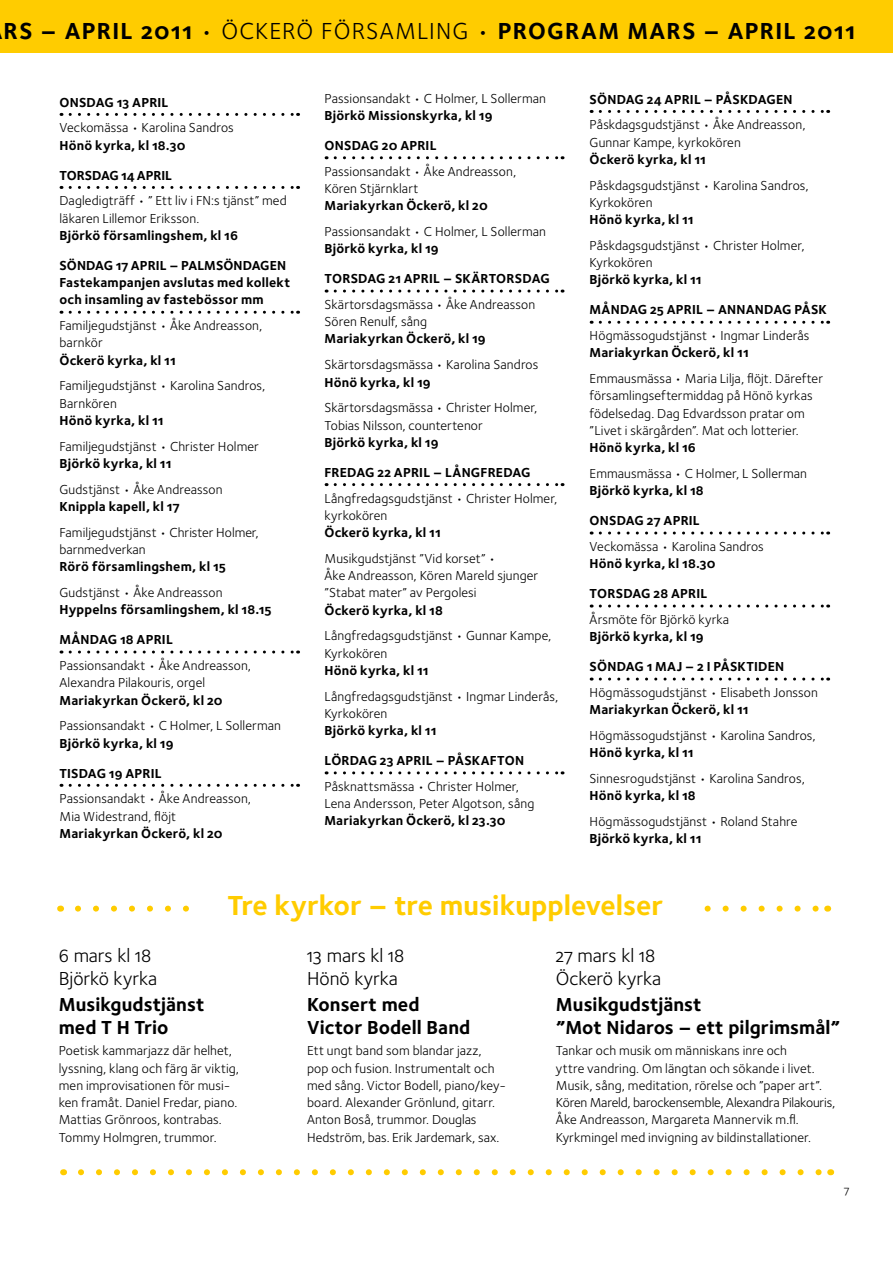
<style>
.page{position:relative;width:893px;height:1263px;background:#fff}
.page>*{position:absolute;margin:0;border:0;box-sizing:border-box;transform-origin:0 0}
.t1{font:700 28.5px "Foundry Sterling";color:#fc0}
.t2{font:24px "Foundry Sterling Bold OSF";letter-spacing:.05em;color:#000}
.t3{font:24px "Foundry Sterling Book OSF";letter-spacing:.045em;color:#000}
.t4{font:700 19.5px/22.5px "Foundry Sterling";color:#000}
.t5{font:19.5px/22.5px "Foundry Sterling Book OSF";letter-spacing:-.005em;color:#000}
.t6{font:13.5px/17.2px "Foundry Sterling Book OSF";letter-spacing:.01em;color:#000}
.t7{font:13.5px/17.2px "Foundry Sterling Bold OSF";letter-spacing:.015em;color:#000}
.t8{font:13.5px "Foundry Sterling Bold OSF";letter-spacing:-.005em;color:#000}
.t9{font:12px "Foundry Sterling Book OSF";color:#000}
.s1{font-family:"Foundry Sterling Book OSF"}
</style>
<div class="page">
<div style="left:0;top:0;width:893px;height:53px;background:#fc0"></div>
<svg style="left:70px;top:113px;width:229px;height:3px"></svg>
<svg style="left:70px;top:186px;width:229px;height:3px"></svg>
<svg style="left:70px;top:311px;width:229px;height:3px"></svg>
<svg style="left:70px;top:650px;width:229px;height:3px"></svg>
<svg style="left:70px;top:784px;width:229px;height:3px"></svg>
<svg style="left:335px;top:156px;width:228px;height:3px"></svg>
<svg style="left:335px;top:290px;width:228px;height:3px"></svg>
<svg style="left:335px;top:483px;width:228px;height:3px"></svg>
<svg style="left:335px;top:771px;width:228px;height:3px"></svg>
<svg style="left:600px;top:110px;width:229px;height:3px"></svg>
<svg style="left:600px;top:321px;width:229px;height:3px"></svg>
<svg style="left:600px;top:531px;width:229px;height:3px"></svg>
<svg style="left:600px;top:604px;width:229px;height:3px"></svg>
<svg style="left:600px;top:677px;width:229px;height:3px"></svg>
<svg style="left:81px;top:1169px;width:740px;height:6px"></svg>
<svg style="left:78px;top:905px;width:740px;height:7px"></svg>
<h2 class="t2" style="left:4px;top:14px;width:251px">rs – april 2011 <span class="s1">• ÖCKER</span></h2>
<h2 class="t3" style="left:296px;top:14px;width:134px">Ö FÖRSAMLING</h2>
<h2 class="t2" style="left:477px;top:14px;width:380px"><span class="s1">•</span> program mars – april 2011</h2>
<p class="t7" style="left:60px;top:93px;width:111px">onsdag 13 april</p>
<p class="t6" style="left:60px;top:119px;width:176px">Veckomässa • Karolina Sandros</p>
<p class="t7" style="left:60px;top:136px;width:127px">Hönö kyrka, kl 18.30</p>
<p class="t8" style="left:60px;top:165px;width:114px">torsdag 14 april</p>
<p class="t6" style="left:60px;top:192px;width:229px">Dagledigträff • ” Ett liv i FN :s tjänst” med läkaren Lillemor Eriksson.</p>
<p class="t7" style="left:60px;top:226px;width:180px">Björkö församlingshem, kl 16</p>
<p class="t7" style="left:60px;top:256px;width:232px">söndag 17 april – palmsöndagen<br>Fastekampanjen avslutas med kollekt och insamling av fastebössor mm</p>
<p class="t6" style="left:60px;top:317px;width:204px">Familjegudstjänst • Åke Andreasson, barnkör</p>
<p class="t7" style="left:60px;top:351px;width:118px">Öckerö kyrka, kl 11</p>
<p class="t6" style="left:60px;top:377px;width:207px">Familjegudstjänst • Karolina Sandros,<br>Barnkören</p>
<p class="t7" style="left:60px;top:411px;width:105px">Hönö kyrka, kl 11</p>
<p class="t6" style="left:60px;top:437px;width:201px">Familjegudstjänst • Christer Holmer</p>
<p class="t7" style="left:60px;top:454px;width:113px">Björkö kyrka, kl 11</p>
<p class="t6" style="left:60px;top:480px;width:164px">Gudstjänst • Åke Andreasson</p>
<p class="t7" style="left:60px;top:497px;width:122px">Knippla kapell, kl 17</p>
<p class="t6" style="left:60px;top:523px;width:201px">Familjegudstjänst • Christer Holmer, barnmedverkan</p>
<p class="t7" style="left:60px;top:558px;width:168px">Rörö församlingshem, kl 15</p>
<p class="t6" style="left:60px;top:583px;width:164px">Gudstjänst • Åke Andreasson</p>
<p class="t7" style="left:60px;top:601px;width:214px">Hyppelns församlingshem, kl 18.15</p>
<p class="t7" style="left:60px;top:631px;width:115px">måndag 18 april</p>
<p class="t6" style="left:60px;top:656px;width:193px">Passionsandakt • Åke Andreasson,<br>Alexandra Pilakouris, orgel</p>
<p class="t7" style="left:60px;top:691px;width:165px">Mariakyrkan Öckerö, kl 20</p>
<p class="t6" style="left:59px;top:717px;width:223px">Passionsandakt • C Holmer, L Sollerman</p>
<p class="t7" style="left:59px;top:734px;width:116px">Björkö kyrka, kl 19</p>
<p class="t7" style="left:59px;top:764px;width:104px">tisdag 19 april</p>
<p class="t6" style="left:59px;top:790px;width:193px">Passionsandakt • Åke Andreasson,<br>Mia Widestrand, flöjt</p>
<p class="t7" style="left:59px;top:824px;width:165px">Mariakyrkan Öckerö, kl 20</p>
<p class="t6" style="left:325px;top:89px;width:223px">Passionsandakt • C Holmer, L Sollerman</p>
<p class="t7" style="left:325px;top:106px;width:169px">Björkö Missionskyrka, kl 19</p>
<p class="t7" style="left:325px;top:136px;width:114px">onsdag 20 april</p>
<p class="t6" style="left:325px;top:162px;width:193px">Passionsandakt • Åke Andreasson,<br>Kören Stjärnklart</p>
<p class="t7" style="left:325px;top:197px;width:165px">Mariakyrkan Öckerö, kl 20</p>
<p class="t6" style="left:325px;top:222px;width:223px">Passionsandakt • C Holmer, L Sollerman</p>
<p class="t7" style="left:325px;top:240px;width:116px">Björkö kyrka, kl 19</p>
<p class="t7" style="left:325px;top:270px;width:227px">torsdag 21 april – skärtorsdag</p>
<p class="t6" style="left:325px;top:295px;width:212px">Skärtorsdagsmässa • Åke Andreasson<br>Sören Renulf, sång</p>
<p class="t7" style="left:325px;top:330px;width:163px">Mariakyrkan Öckerö, kl 19</p>
<p class="t6" style="left:324px;top:356px;width:215px">Skärtorsdagsmässa • Karolina Sandros</p>
<p class="t7" style="left:324px;top:373px;width:108px">Hönö kyrka, kl 19</p>
<p class="t6" style="left:324px;top:399px;width:214px">Skärtorsdagsmässa • Christer Holmer,<br>Tobias N ilsson, countertenor</p>
<p class="t7" style="left:324px;top:433px;width:116px">Björkö kyrka, kl 19</p>
<p class="t7" style="left:324px;top:463px;width:208px">fredag 22 april – långfredag</p>
<p class="t6" style="left:324px;top:489px;width:234px">Långfredagsgudstjänst • Christer Holmer, kyrkokören</p>
<p class="t7" style="left:324px;top:523px;width:118px">Öckerö kyrka, kl 11</p>
<p class="t6" style="left:324px;top:549px;width:215px">Musikgudstjänst ”Vid korset” •<br>Åke Andreasson, Kören Mareld sjunger ”Stabat mater” av Pergolesi</p>
<p class="t7" style="left:324px;top:601px;width:120px">Öckerö kyrka, kl 18</p>
<p class="t6" style="left:324px;top:627px;width:228px">Långfredagsgudstjänst • Gunnar Kampe,<br>Kyrkokören</p>
<p class="t7" style="left:324px;top:661px;width:105px">Hönö kyrka, kl 11</p>
<p class="t6" style="left:324px;top:687px;width:235px">Långfredagsgudstjänst • I ngmar Linderås,<br>Kyrkokören</p>
<p class="t7" style="left:324px;top:722px;width:113px">Björkö kyrka, kl 11</p>
<p class="t7" style="left:324px;top:752px;width:201px">lördag 23 april – påskafton</p>
<p class="t6" style="left:324px;top:777px;width:211px">Påsknattsmässa • Christer Holmer,<br>Lena Andersson, Peter Algotson, sång</p>
<p class="t7" style="left:324px;top:812px;width:183px">Mariakyrkan Öckerö, kl 23.30</p>
<p class="t7" style="left:590px;top:90px;width:205px">söndag 24 april – påskdagen</p>
<p class="t6" style="left:590px;top:116px;width:217px">Påskdagsgudstjänst • Åke Andreasson,<br>Gunnar Kampe, kyrkokören</p>
<p class="t7" style="left:590px;top:150px;width:118px">Öckerö kyrka, kl 11</p>
<p class="t6" style="left:590px;top:176px;width:221px">Påskdagsgudstjänst • Karolina Sandros,<br>Kyrkokören</p>
<p class="t7" style="left:590px;top:211px;width:105px">Hönö kyrka, kl 11</p>
<p class="t6" style="left:590px;top:236px;width:216px">Påskdagsgudstjänst • Christer Holmer,<br>Kyrkokören</p>
<p class="t7" style="left:590px;top:271px;width:113px">Björkö kyrka, kl 11</p>
<p class="t7" style="left:590px;top:301px;width:239px">måndag 25 april – annandag påsk</p>
<p class="t6" style="left:590px;top:327px;width:221px">Högmässogudstjänst • I ngmar Linderås</p>
<p class="t7" style="left:590px;top:344px;width:160px">Mariakyrkan Öckerö, kl 11</p>
<p class="t6" style="left:590px;top:370px;width:235px">Emmausmässa • Maria Lilja, flöjt. Därefter församlingseftermiddag på Hönö kyrkas födelsedag. Dag Edvardsson pratar om ”Livet i skärgården”. Mat och lotterier.</p>
<p class="t7" style="left:590px;top:439px;width:108px">Hönö kyrka, kl 16</p>
<p class="t6" style="left:590px;top:464px;width:219px">Emmausmässa • C Holmer, L Sollerman</p>
<p class="t7" style="left:590px;top:482px;width:116px">Björkö kyrka, kl 18</p>
<p class="t7" style="left:590px;top:512px;width:112px">onsdag 27 april</p>
<p class="t6" style="left:590px;top:537px;width:176px">Veckomässa • Karolina Sandros</p>
<p class="t7" style="left:590px;top:555px;width:127px">Hönö kyrka, kl 18.30</p>
<p class="t7" style="left:590px;top:585px;width:119px">torsdag 28 april</p>
<p class="t6" style="left:590px;top:610px;width:141px">Årsmöte för Björkö kyrka</p>
<p class="t7" style="left:590px;top:628px;width:116px">Björkö kyrka, kl 19</p>
<p class="t7" style="left:590px;top:658px;width:196px">söndag 1 maj – 2 i påsktiden</p>
<p class="t6" style="left:590px;top:683px;width:230px">Högmässogudstjänst • Elisabeth Jonsson</p>
<p class="t7" style="left:590px;top:701px;width:160px">Mariakyrkan Öckerö, kl 11</p>
<p class="t6" style="left:590px;top:726px;width:228px">Högmässogudstjänst • Karolina Sandros,</p>
<p class="t7" style="left:590px;top:744px;width:105px">Hönö kyrka, kl 11</p>
<p class="t6" style="left:590px;top:769px;width:217px">Sinnesrogudstjänst • Karolina Sandros,</p>
<p class="t7" style="left:590px;top:787px;width:108px">Hönö kyrka, kl 18</p>
<p class="t6" style="left:590px;top:812px;width:209px">Högmässogudstjänst • Roland Stahre</p>
<p class="t7" style="left:590px;top:830px;width:113px">Björkö kyrka, kl 11</p>
<h1 class="t1" style="left:227px;top:885px;width:437px">Tre kyrkor – tre musikupplevelser</h1>
<h3 class="t5" style="left:59px;top:944px;width:100px">6 mars kl 18<br>Björkö kyrka</h3>
<h3 class="t4" style="left:59px;top:993px;width:147px">Musikgudstjänst med T H Trio</h3>
<p class="t6" style="left:59px;top:1042px;width:182px">Poetisk kammarjazz där helhet, lyssning, klang och färg är viktig, men improvisationen för musi&shy;ken framåt. Daniel Fredar, piano.<br>Mattias Grönroos, kontrabas.<br>Tommy Holmgren, trummor.</p>
<h3 class="t5" style="left:307px;top:944px;width:99px">13 mars kl 18<br>Hönö kyrka</h3>
<h3 class="t4" style="left:307px;top:993px;width:165px">Konsert med<br>Victor Bodell Band</h3>
<p class="t6" style="left:307px;top:1042px;width:200px">Ett ungt band som blandar jazz, pop och fusion. I nstrumentalt och med sång. Victor Bodell, piano/key&shy;board. Alexander Grönlund, gitarr.<br>Anton Boså, trummor. Douglas Hedström, bas. Erik Jardemark, sax.</p>
<h3 class="t5" style="left:556px;top:944px;width:107px">27 mars kl 18<br>Öckerö kyrka</h3>
<h3 class="t4" style="left:556px;top:993px;width:286px">Musikgudstjänst<br>”Mot Nidaros – ett pilgrimsmål”</h3>
<p class="t6" style="left:556px;top:1042px;width:281px">Tankar och musik om människans inre och<br>yttre vandring. Om längtan och sökande i livet.<br>Musik, sång, meditation, rörelse och ”paper art”.<br>Kören Mareld, barockensemble, Alexandra Pilakouris, Åke Andreasson, Margareta Mannervik m.fl.<br>Kyrkmingel med invigning av bildinstallationer.</p>
<p class="t9" style="left:844px;top:1181px;width:7px">7</p>
</div>
